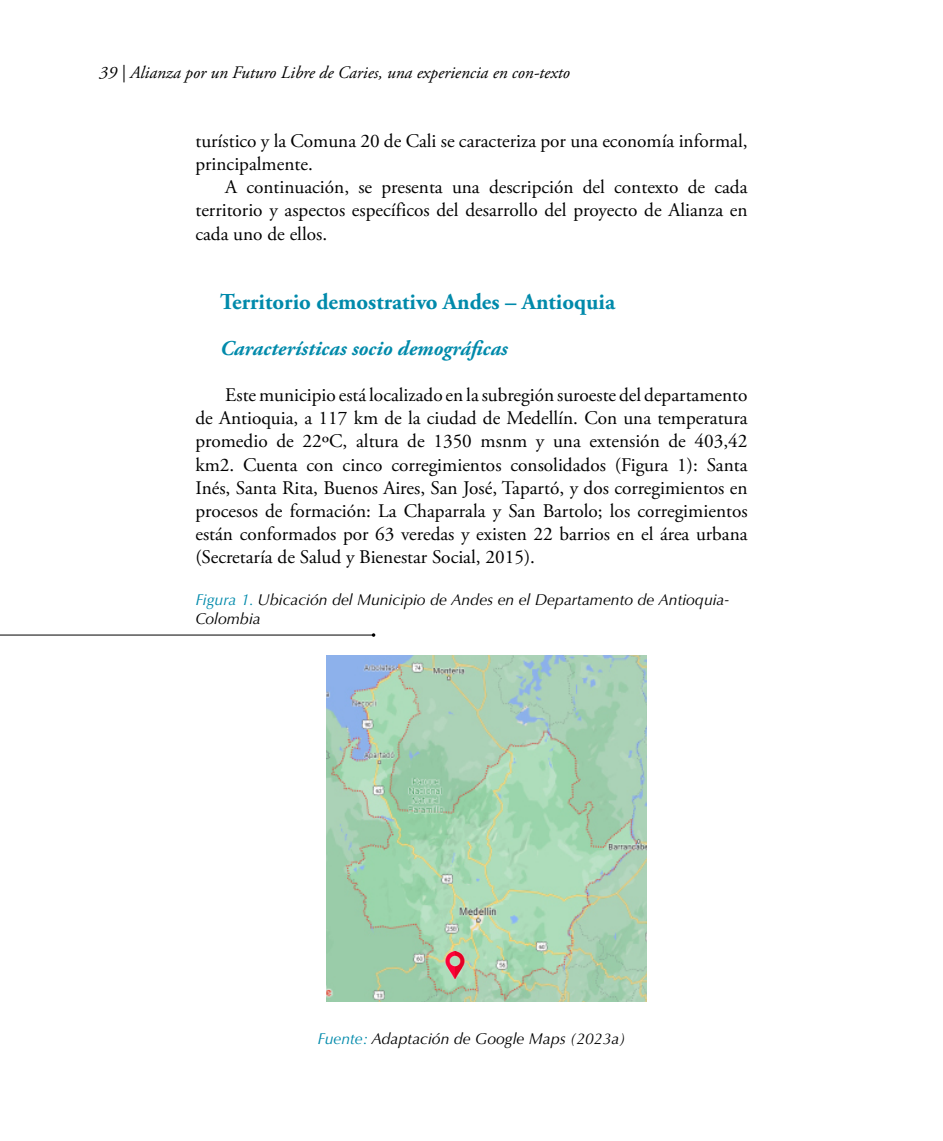
<style>
.page{position:relative;width:943px;height:1141px;background:#fff}
.page>*{position:absolute;margin:0;border:0;box-sizing:border-box;transform-origin:0 0}
.t1{font:700 22.75px "Adobe Garamond Pro";color:#008aab}
.t2{font:italic 700 21px "Adobe Garamond Pro";color:#008aab}
.t3{font:19.25px/23.1px "Adobe Garamond Pro";color:#000;text-align:justify}
.t4{font:italic 17.5px "Adobe Garamond Pro";color:#000}
.t5{font:italic 15.75px/18.9px "Optima LT Pro";color:#000}
.s1{color:#008aab}
</style>
<div class="page">
<img style="left:326px;top:656px;width:320px;height:346px">
<img style="left:441px;top:951px;width:28px;height:28px">
<hr style="left:0;top:635px;width:373px;height:1px;background:#000">
<p class="t4" style="left:99px;top:62px;width:472px">39 | Alianza por un Futuro Libre de Caries, una experiencia en con-texto</p>
<p class="t3" style="left:195px;top:130px;width:553px">turístico y la Comuna 20 de Cali se caracteriza por una economía informal, principalmente.</p>
<p class="t3" style="left:195px;top:176px;width:554px;text-indent:30px">A continuación, se presenta una descripción del contexto de cada territorio y aspectos específicos del desarrollo del proyecto de Alianza en cada uno de ellos.</p>
<p class="t1" style="left:220px;top:288px;width:396px">Territorio demostrativo Andes – Antioquia</p>
<p class="t2" style="left:220px;top:336px;width:289px">Características socio demográficas</p>
<p class="t3" style="left:195px;top:384px;width:554px;text-indent:30px">Este municipio está localizado en la subregión suroeste del departamento de Antioquia, a 117 km de la ciudad de Medellín. Con una temperatura promedio de 22ºC, altura de 1350 msnm y una extensión de 403,42 km2. Cuenta con cinco corregimientos consolidados (Figura 1): Santa Inés, Santa Rita, Buenos Aires, San José, Tapartó, y dos corregimientos en procesos de formación: La Chaparrala y San Bartolo; los corregimientos están conformados por 63 veredas y existen 22 barrios en el área urbana (Secretaría de Salud y Bienestar Social, 2015).</p>
<p class="t5" style="left:195px;top:590px;width:535px"><span class="s1">Figura 1.</span> Ubicación del Municipio de Andes en el Departamento de Antioquia-<br>Colombia</p>
<p class="t5" style="left:317px;top:1029px;width:309px"><span class="s1">Fuente:</span> Adaptación de Google Maps (2023a)</p>
</div>
